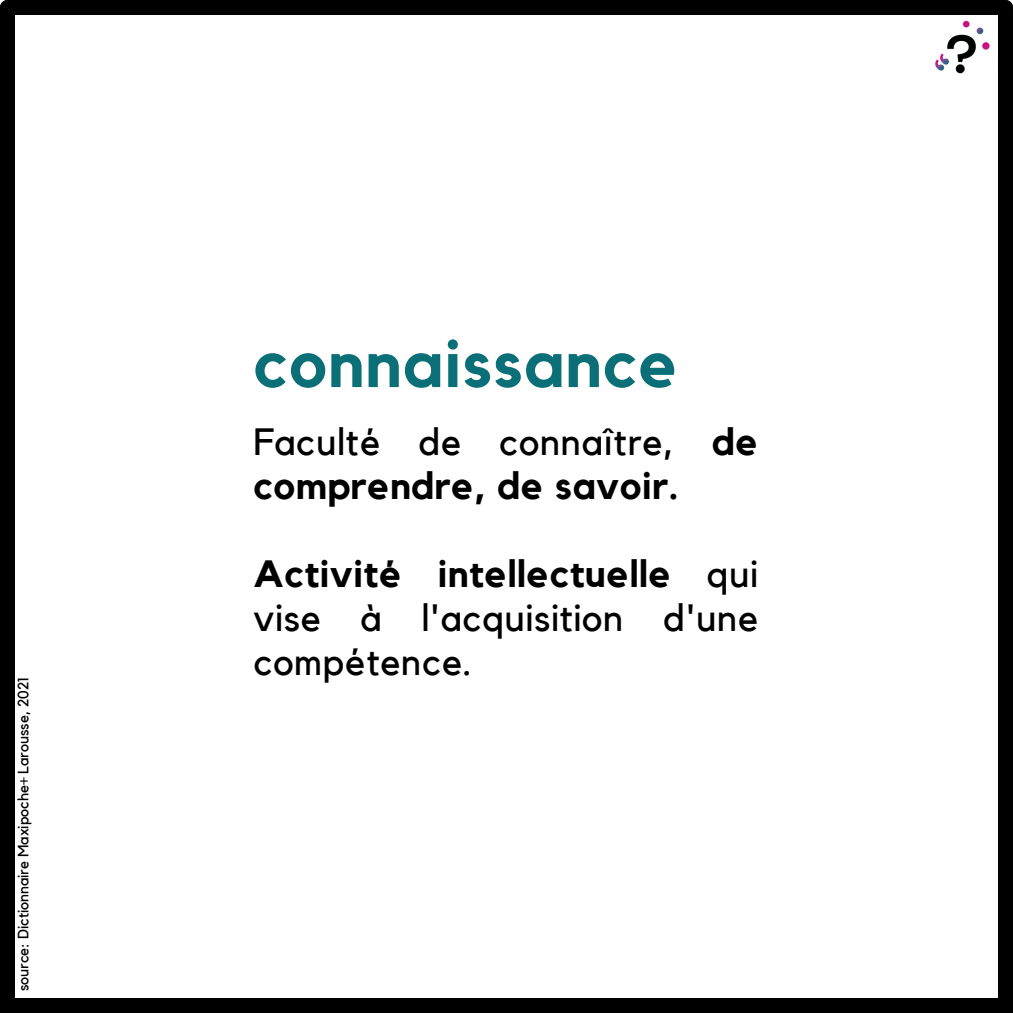
<style>
.page{position:relative;width:1013px;height:1013px;background:#fff}
.page>*{position:absolute;margin:0;border:0;box-sizing:border-box;transform-origin:0 0}
.t1{font:700 66.5px "Kollektif";letter-spacing:.02em;color:#0b6f78}
.t2{font:37.88px/44px "Kollektif";letter-spacing:.02em;color:#000;text-align:justify}
.t3{font:700 37.88px/44px "Kollektif";letter-spacing:.02em;color:#000}
.t4{font:15px "Kollektif";color:#000}
.s1{font-weight:400}
.s2{font-weight:700}
</style>
<div class="page">
<div style="left:8px;top:0;width:997px;height:15px;background:#000"></div>
<div style="left:8px;top:998px;width:997px;height:14px;background:#000"></div>
<div style="left:997px;top:8px;width:15px;height:1004px;background:#000"></div>
<div style="left:0;top:8px;width:15px;height:1004px;background:#000"></div>
<img style="left:935px;top:20px;width:55px;height:54px">
<p class="t4" style="left:16px;top:991px;width:316px;rotate:-90deg">source: Dictionnaire Maxipoche+ Larousse, 2021</p>
<h1 class="t1" style="left:253px;top:333px;width:426px">connaissance</h1>
<p class="t3" style="left:253px;top:421px;width:506px"><span class="s1">Faculté de connaître,</span> de comprendre, de savoir.</p>
<p class="t2" style="left:253px;top:553px;width:506px"><span class="s2">Activité intellectuelle</span> qui vise à l'acquisition d'une compétence.</p>
</div>
